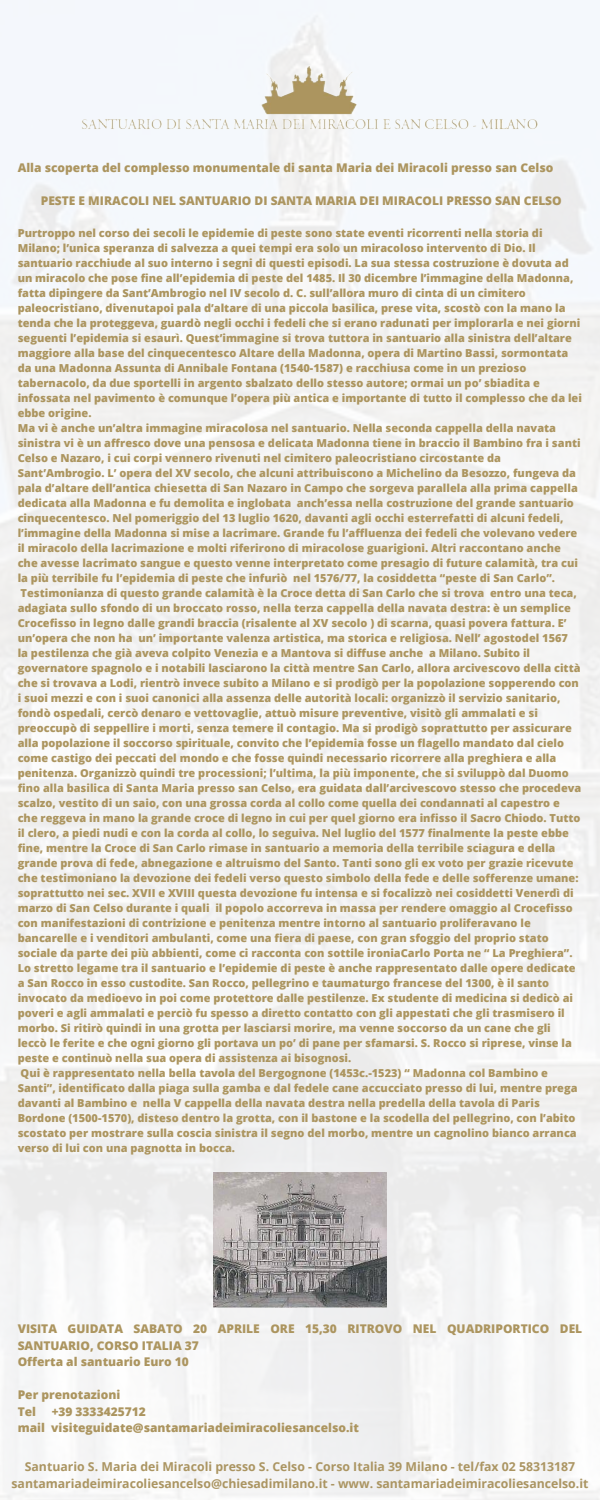
<style>
.page{position:relative;width:600px;height:1500px;background:#fff}
.page>*{position:absolute;margin:0;border:0;box-sizing:border-box;transform-origin:0 0}
.t1{font:700 12.3px/17.1px "Open Sans";color:#ab9562;text-align:center}
.t2{font:800 12px/16.5px "Open Sans";color:#ac955f}
.t3{font:800 11px/15px "Open Sans";color:#ac955f}
</style>
<div class="page">
<img style="left:0;top:0;width:600px;height:1500px">
<img style="left:60px;top:60px;width:496px;height:76px">
<img style="left:214px;top:1173px;width:172px;height:135px">
<p class="t2" style="left:18px;top:159px;width:537px">Alla scoperta del complesso monumentale di santa Maria dei Miracoli presso san Celso</p>
<p class="t2" style="left:41px;top:192px;width:523px">PESTE E MIRACOLI NEL SANTUARIO DI SANTA MARIA DEI MIRACOLI PRESSO SAN CELSO</p>
<p class="t3" style="left:18px;top:225px;width:566px">Purtroppo nel corso dei secoli le epidemie di peste sono state eventi ricorrenti nella storia di Milano; l’unica speranza di salvezza a quei tempi era solo un miracoloso intervento di Dio. Il santuario racchiude al suo interno i segni di questi episodi. La sua stessa costruzione è dovuta ad un miracolo che pose fine all’epidemia di peste del 1485. Il 30 dicembre l’immagine della Madonna, fatta dipingere da Sant’Ambrogio nel IV secolo d. C. sull’allora muro di cinta di un cimitero paleocristiano, divenutapoi pala d’altare di una piccola basilica, prese vita, scostò con la mano la tenda che la proteggeva, guardò negli occhi i fedeli che si erano radunati per implorarla e nei giorni seguenti l’epidemia si esaurì. Quest’immagine si trova tuttora in santuario alla sinistra dell’altare maggiore alla base del cinquecentesco Altare della Madonna, opera di Martino Bassi, sormontata da una Madonna Assunta di Annibale Fontana (1540-1587) e racchiusa come in un prezioso tabernacolo, da due sportelli in argento sbalzato dello stesso autore; ormai un po’ sbiadita e infossata nel pavimento è comunque l’opera più antica e importante di tutto il complesso che da lei ebbe origine.<br>Ma vi è anche un’altra immagine miracolosa nel santuario. Nella seconda cappella della navata sinistra vi è un affresco dove una pensosa e delicata Madonna tiene in braccio il Bambino fra i santi Celso e Nazaro, i cui corpi vennero rivenuti nel cimitero paleocristiano circostante da Sant’Ambrogio. L’ opera del XV secolo, che alcuni attribuiscono a Michelino da Besozzo, fungeva da pala d’altare dell’antica chiesetta di San Nazaro in Campo che sorgeva parallela alla prima cappella dedicata alla Madonna e fu demolita e inglobata anch’essa nella costruzione del grande santuario cinquecentesco. Nel pomeriggio del 13 luglio 1620, davanti agli occhi esterrefatti di alcuni fedeli, l’immagine della Madonna si mise a lacrimare. Grande fu l’affluenza dei fedeli che volevano vedere il miracolo della lacrimazione e molti riferirono di miracolose guarigioni. Altri raccontano anche che avesse lacrimato sangue e questo venne interpretato come presagio di future calamità, tra cui la più terribile fu l’epidemia di peste che infuriò nel 1576/77, la cosiddetta “peste di San Carlo”.<br>Testimonianza di questo grande calamità è la Croce detta di San Carlo che si trova entro una teca, adagiata sullo sfondo di un broccato rosso, nella terza cappella della navata destra: è un semplice Crocefisso in legno dalle grandi braccia (risalente al XV secolo ) di scarna, quasi povera fattura. E’ un’opera che non ha un’ importante valenza artistica, ma storica e religiosa. Nell’ agostodel 1567<br>la pestilenza che già aveva colpito Venezia e a Mantova si diffuse anche a Milano. Subito il governatore spagnolo e i notabili lasciarono la città mentre San Carlo, allora arcivescovo della città che si trovava a Lodi, rientrò invece subito a Milano e si prodigò per la popolazione sopperendo con i suoi mezzi e con i suoi canonici alla assenza delle autorità locali: organizzò il servizio sanitario, fondò ospedali, cercò denaro e vettovaglie, attuò misure preventive, visitò gli ammalati e si preoccupò di seppellire i morti, senza temere il contagio. Ma si prodigò soprattutto per assicurare alla popolazione il soccorso spirituale, convito che l’epidemia fosse un flagello mandato dal cielo come castigo dei peccati del mondo e che fosse quindi necessario ricorrere alla preghiera e alla penitenza. Organizzò quindi tre processioni; l’ultima, la più imponente, che si sviluppò dal Duomo fino alla basilica di Santa Maria presso san Celso, era guidata dall’arcivescovo stesso che procedeva scalzo, vestito di un saio, con una grossa corda al collo come quella dei condannati al capestro e che reggeva in mano la grande croce di legno in cui per quel giorno era infisso il Sacro Chiodo. Tutto il clero, a piedi nudi e con la corda al collo, lo seguiva. Nel luglio del 1577 finalmente la peste ebbe fine, mentre la Croce di San Carlo rimase in santuario a memoria della terribile sciagura e della grande prova di fede, abnegazione e altruismo del Santo. Tanti sono gli ex voto per grazie ricevute che testimoniano la devozione dei fedeli verso questo simbolo della fede e delle sofferenze umane: soprattutto nei sec. XVII e XVIII questa devozione fu intensa e si focalizzò nei cosiddetti Venerdì di marzo di San Celso durante i quali il popolo accorreva in massa per rendere omaggio al Crocefisso con manifestazioni di contrizione e penitenza mentre intorno al santuario proliferavano le bancarelle e i venditori ambulanti, come una fiera di paese, con gran sfoggio del proprio stato sociale da parte dei più abbienti, come ci racconta con sottile ironiaCarlo Porta ne “ La Preghiera”.<br>Lo stretto legame tra il santuario e l’epidemie di peste è anche rappresentato dalle opere dedicate a San Rocco in esso custodite. San Rocco, pellegrino e taumaturgo francese del 1300, è il santo invocato da medioevo in poi come protettore dalle pestilenze. Ex studente di medicina si dedicò ai poveri e agli ammalati e perciò fu spesso a diretto contatto con gli appestati che gli trasmisero il morbo. Si ritirò quindi in una grotta per lasciarsi morire, ma venne soccorso da un cane che gli leccò le ferite e che ogni giorno gli portava un po’ di pane per sfamarsi. S. Rocco si riprese, vinse la peste e continuò nella sua opera di assistenza ai bisognosi.<br>Qui è rappresentato nella bella tavola del Bergognone (1453c.-1523) “ Madonna col Bambino e Santi”, identificato dalla piaga sulla gamba e dal fedele cane accucciato presso di lui, mentre prega davanti al Bambino e nella V cappella della navata destra nella predella della tavola di Paris Bordone (1500-1570), disteso dentro la grotta, con il bastone e la scodella del pellegrino, con l’abito scostato per mostrare sulla coscia sinistra il segno del morbo, mentre un cagnolino bianco arranca verso di lui con una pagnotta in bocca.</p>
<p class="t2" style="left:18px;top:1320px;width:566px">VISITA GUIDATA SABATO 20 APRILE ORE 15,30 RITROVO NEL QUADRIPORTICO DEL<br>SANTUARIO, CORSO ITALIA 37<br>Offerta al santuario Euro 10</p>
<p class="t2" style="left:18px;top:1386px;width:104px">Per prenotazioni<br>Tel</p>
<p class="t2" style="left:18px;top:1403px;width:343px;text-indent:34px">+39 3333425712<br>mail visiteguidate@santamariadeimiracoliesancelso.it</p>
<h2 class="t1" style="left:11px;top:1458px;width:579px">Santuario S. Maria dei Miracoli presso S. Celso - Corso Italia 39 Milano - tel/fax 02 58313187 santamariadeimiracoliesancelso@chiesadimilano.it - www. santamariadeimiracoliesancelso.it</h2>
</div>
